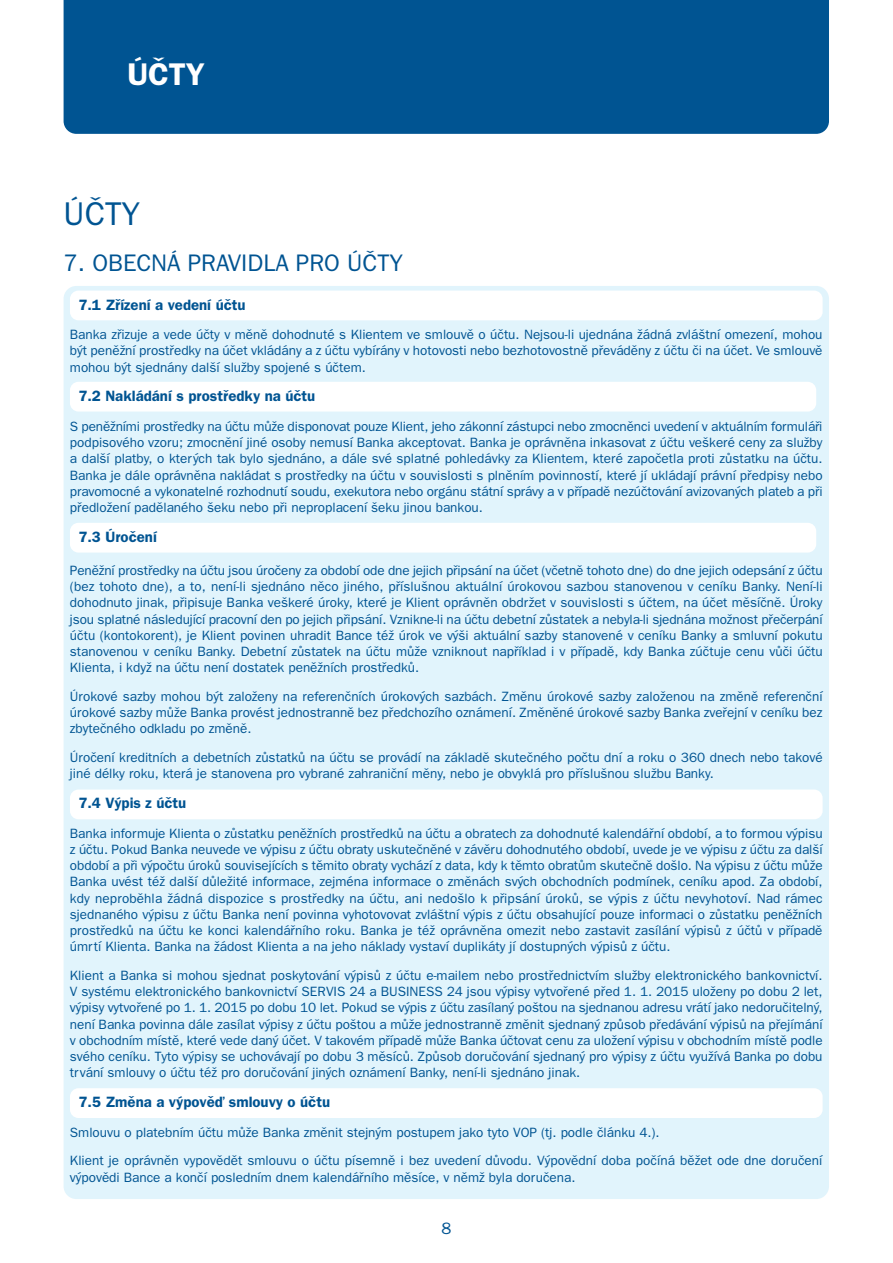
<style>
.page{position:relative;width:893px;height:1263px;background:#fff}
.page>*{position:absolute;margin:0;border:0;box-sizing:border-box;transform-origin:0 0}
.t1{font:33px "Franklin Gothic CE";color:#005492}
.t2{font:600 31.5px "Franklin Gothic CE";color:#fff}
.t3{font:24px "Franklin Gothic CE";color:#005492}
.t4{font:16.5px "Franklin Gothic CE";color:#005492}
.t5{font:600 15px "Franklin Gothic CE";color:#005492}
.t6{font:13.5px/16.2px "Franklin Gothic CE";color:#005492;text-align:justify}
</style>
<div class="page">
<div style="left:64px;top:286px;width:765px;height:913px;background:#e1f4fc;border-radius:13px"></div>
<div style="left:70px;top:291px;width:753px;height:29px;background:#fff;border-radius:9px"></div>
<div style="left:70px;top:523px;width:746px;height:30px;background:#fff;border-radius:9px"></div>
<div style="left:70px;top:382px;width:746px;height:30px;background:#fff;border-radius:9px"></div>
<div style="left:70px;top:789px;width:753px;height:30px;background:#fff;border-radius:9px"></div>
<div style="left:70px;top:1088px;width:753px;height:30px;background:#fff;border-radius:9px"></div>
<div style="left:64px;top:0;width:765px;height:134px;background:#005492"></div>
<p class="t2" style="left:127px;top:64px;width:79px">ÚČTY</p>
<p class="t1" style="left:64px;top:202px;width:78px">ÚČTY</p>
<p class="t3" style="left:64px;top:254px;width:341px">7. OBECNÁ PRAVIDLA PRO ÚČTY</p>
<p class="t5" style="left:78px;top:299px;width:169px">7.1 Zřízení a vedení účtu</p>
<p class="t6" style="left:70px;top:328px;width:754px">Banka zřizuje a vede účty v měně dohodnuté s Klientem ve smlouvě o účtu. Nejsou-li ujednána žádná zvláštní omezení, mohou být peněžní prostředky na účet vkládány a z účtu vybírány v hotovosti nebo bezhotovostně převáděny z účtu či na účet. Ve smlouvě mohou být sjednány další služby spojené s účtem.</p>
<p class="t5" style="left:78px;top:391px;width:238px">7.2 Nakládání s prostředky na účtu</p>
<p class="t6" style="left:70px;top:419px;width:754px">S peněžními prostředky na účtu může disponovat pouze Klient, jeho zákonní zástupci nebo zmocněnci uvedení v aktuálním formuláři podpisového vzoru; zmocnění jiné osoby nemusí Banka akceptovat. Banka je oprávněna inkasovat z účtu veškeré ceny za služby a další platby, o kterých tak bylo sjednáno, a dále své splatné pohledávky za Klientem, které započetla proti zůstatku na účtu.<br>Banka je dále oprávněna nakládat s prostředky na účtu v souvislosti s plněním povinností, které jí ukládají právní předpisy nebo pravomocné a vykonatelné rozhodnutí soudu, exekutora nebo orgánu státní správy a v případě nezúčtování avizovaných plateb a při předložení padělaného šeku nebo při neproplacení šeku jinou bankou.</p>
<p class="t5" style="left:78px;top:531px;width:80px">7.3 Úročení</p>
<p class="t6" style="left:70px;top:563px;width:754px">Peněžní prostředky na účtu jsou úročeny za období ode dne jejich připsání na účet (včetně tohoto dne) do dne jejich odepsání z účtu (bez tohoto dne), a to, není-li sjednáno něco jiného, příslušnou aktuální úrokovou sazbou stanovenou v ceníku Banky. Není-li dohodnuto jinak, připisuje Banka veškeré úroky, které je Klient oprávněn obdržet v souvislosti s účtem, na účet měsíčně. Úroky jsou splatné následující pracovní den po jejich připsání. Vznikne-li na účtu debetní zůstatek a nebyla-li sjednána možnost přečerpání účtu (kontokorent), je Klient povinen uhradit Bance též úrok ve výši aktuální sazby stanovené v ceníku Banky a smluvní pokutu stanovenou v ceníku Banky. Debetní zůstatek na účtu může vzniknout například i v případě, kdy Banka zúčtuje cenu vůči účtu Klienta, i když na účtu není dostatek peněžních prostředků.</p>
<p class="t6" style="left:70px;top:689px;width:754px">Úrokové sazby mohou být založeny na referenčních úrokových sazbách. Změnu úrokové sazby založenou na změně referenční úrokové sazby může Banka provést jednostranně bez předchozího oznámení. Změněné úrokové sazby Banka zveřejní v ceníku bez zbytečného odkladu po změně.</p>
<p class="t6" style="left:70px;top:751px;width:754px">Úročení kreditních a debetních zůstatků na účtu se provádí na základě skutečného počtu dní a roku o 360 dnech nebo takové jiné délky roku, která je stanovena pro vybrané zahraniční měny, nebo je obvyklá pro příslušnou službu Banky.</p>
<p class="t5" style="left:78px;top:798px;width:109px">7.4 Výpis z účtu</p>
<p class="t6" style="left:70px;top:826px;width:754px">Banka informuje Klienta o zůstatku peněžních prostředků na účtu a obratech za dohodnuté kalendářní období, a to formou výpisu z účtu. Pokud Banka neuvede ve výpisu z účtu obraty uskutečněné v závěru dohodnutého období, uvede je ve výpisu z účtu za další období a při výpočtu úroků souvisejících s těmito obraty vychází z data, kdy k těmto obratům skutečně došlo. Na výpisu z účtu může Banka uvést též další důležité informace, zejména informace o změnách svých obchodních podmínek, ceníku apod. Za období, kdy neproběhla žádná dispozice s prostředky na účtu, ani nedošlo k připsání úroků, se výpis z účtu nevyhotoví. Nad rámec sjednaného výpisu z účtu Banka není povinna vyhotovovat zvláštní výpis z účtu obsahující pouze informaci o zůstatku peněžních prostředků na účtu ke konci kalendářního roku. Banka je též oprávněna omezit nebo zastavit zasílání výpisů z účtů v případě úmrtí Klienta. Banka na žádost Klienta a na jeho náklady vystaví duplikáty jí dostupných výpisů z účtu.</p>
<p class="t6" style="left:70px;top:968px;width:754px">Klient a Banka si mohou sjednat poskytování výpisů z účtu e-mailem nebo prostřednictvím služby elektronického bankovnictví.<br>V systému elektronického bankovnictví SERVIS 24 a BUSINESS 24 jsou výpisy vytvořené před 1. 1. 2015 uloženy po dobu 2 let, výpisy vytvořené po 1. 1. 2015 po dobu 10 let. Pokud se výpis z účtu zasílaný poštou na sjednanou adresu vrátí jako nedoručitelný, není Banka povinna dále zasílat výpisy z účtu poštou a může jednostranně změnit sjednaný způsob předávání výpisů na přejímání v obchodním místě, které vede daný účet. V takovém případě může Banka účtovat cenu za uložení výpisu v obchodním místě podle svého ceníku. Tyto výpisy se uchovávají po dobu 3 měsíců. Způsob doručování sjednaný pro výpisy z účtu využívá Banka po dobu trvání smlouvy o účtu též pro doručování jiných oznámení Banky, není-li sjednáno jinak.</p>
<p class="t5" style="left:78px;top:1097px;width:253px">7.5 Změna a výpověď smlouvy o účtu</p>
<p class="t6" style="left:70px;top:1119px;width:754px;line-height:28.8px">Smlouvu o platebním účtu může Banka změnit stejným postupem jako tyto VOP (tj. podle článku 4.).<br>Klient je oprávněn vypovědět smlouvu o účtu písemně i bez uvedení důvodu. Výpovědní doba počíná běžet ode dne doručení</p>
<p class="t6" style="left:70px;top:1170px;width:507px">výpovědi Bance a končí posledním dnem kalendářního měsíce, v němž byla doručena.</p>
<p class="t4" style="left:441px;top:1222px;width:11px">8</p>
</div>
